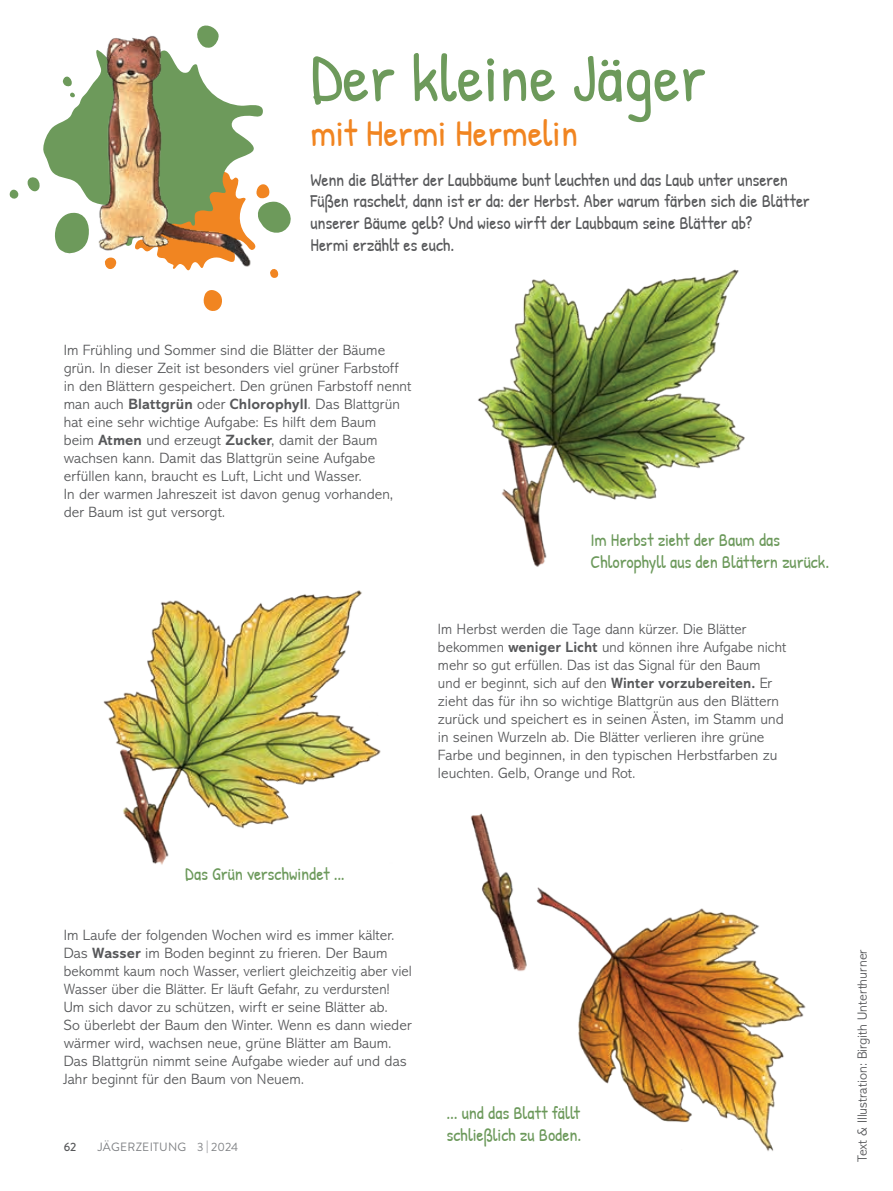
<style>
.page{position:relative;width:893px;height:1191px;background:#fff}
.page>*{position:absolute;margin:0;border:0;box-sizing:border-box;transform-origin:0 0}
.t1{font:67.5px "Patrick Hand";color:#6d9a5b}
.t2{font:37.5px "Patrick Hand";color:#f18521}
.t3{font:18px/21.6px "Patrick Hand";color:#57585a}
.t4{font:18px/21.6px "Patrick Hand";color:#6c995b}
.t5{font:300 15px/18px "Abadi MT Std";letter-spacing:.005em;color:#57585a}
.t6{font:300 13.5px "Abadi MT Std";color:#57585a}
.t7{font:12px "Brandon Grotesque";letter-spacing:.02em;color:#808285}
.t8{font:500 12px "Brandon Grotesque";color:#57585a}
.s1{font-weight:700}
</style>
<div class="page">
<svg style="left:203px;top:290px;width:19px;height:21px"></svg>
<svg style="left:43px;top:81px;width:32px;height:101px"></svg>
<svg style="left:54px;top:212px;width:21px;height:42px"></svg>
<svg style="left:9px;top:177px;width:31px;height:22px"></svg>
<svg style="left:263px;top:184px;width:28px;height:94px"></svg>
<svg style="left:63px;top:76px;width:12px;height:22px"></svg>
<img style="left:75px;top:25px;width:188px;height:246px">
<img style="left:478px;top:269px;width:267px;height:298px">
<img style="left:103px;top:590px;width:278px;height:275px">
<img style="left:471px;top:813px;width:335px;height:338px">
<h1 class="t1" style="left:310px;top:31px;width:397px">Der kleine Jäger</h1>
<h2 class="t2" style="left:310px;top:107px;width:269px">mit Hermi Hermelin</h2>
<p class="t3" style="left:310px;top:168px;width:501px">Wenn die Blätter der Laubbäume bunt leuchten und das Laub unter unseren Füßen raschelt, dann ist er da: der Herbst. Aber warum färben sich die Blätter unserer Bäume gelb? Und wieso wirft der Laubbaum seine Blätter ab?<br>Hermi erzählt es euch.</p>
<p class="t5" style="left:64px;top:341px;width:349px">Im Frühling und Sommer sind die Blätter der Bäume grün. In dieser Zeit ist besonders viel grüner Farbstoff in den Blättern gespeichert. Den grünen Farbstoff nennt man auch <span class="s1">Blattgrün</span> oder <span class="s1">Chlorophyll</span>. Das Blattgrün hat eine sehr wichtige Aufgabe: Es hilft dem Baum<br>beim <span class="s1">Atmen</span> und erzeugt <span class="s1">Zucker</span>, damit der Baum wachsen kann. Damit das Blattgrün seine Aufgabe erfüllen kann, braucht es Luft, Licht und Wasser.<br>In der warmen Jahreszeit ist davon genug vorhanden, der Baum ist gut versorgt.</p>
<p class="t4" style="left:590px;top:528px;width:241px">Im Herbst zieht der Baum das<br>Chlorophyll aus den Blättern zurück.</p>
<p class="t5" style="left:438px;top:620px;width:350px">Im Herbst werden die Tage dann kürzer. Die Blätter bekommen <span class="s1">weniger Licht</span> und können ihre Aufgabe nicht mehr so gut erfüllen. Das ist das Signal für den Baum und er beginnt, sich auf den <span class="s1">Winter vorzubereiten.</span> Er zieht das für ihn so wichtige Blattgrün aus den Blättern zurück und speichert es in seinen Ästen, im Stamm und in seinen Wurzeln ab. Die Blätter verlieren ihre grüne Farbe und beginnen, in den typischen Herbstfarben zu leuchten. Gelb, Orange und Rot.</p>
<p class="t4" style="left:185px;top:863px;width:161px">Das Grün verschwindet ...</p>
<p class="t5" style="left:64px;top:926px;width:350px">Im Laufe der folgenden Wochen wird es immer kälter.<br>Das <span class="s1">Wasser</span> im Boden beginnt zu frieren. Der Baum bekommt kaum noch Wasser, verliert gleichzeitig aber viel Wasser über die Blätter. Er läuft Gefahr, zu verdursten!<br>Um sich davor zu schützen, wirft er seine Blätter ab.<br>So überlebt der Baum den Winter. Wenn es dann wieder wärmer wird, wachsen neue, grüne Blätter am Baum.<br>Das Blattgrün nimmt seine Aufgabe wieder auf und das Jahr beginnt für den Baum von Neuem.</p>
<p class="t8" style="left:64px;top:1138px;width:14px">62</p>
<p class="t7" style="left:98px;top:1139px;width:142px">JÄGERZEITUNG 3 | 2024</p>
<p class="t4" style="left:446px;top:1101px;width:136px">... und das Blatt fällt schließlich zu Boden.</p>
<p class="t6" style="left:855px;top:1162px;width:214px;rotate:-90deg">Text &amp; Illustration: Birgith Unterthurner</p>
</div>
